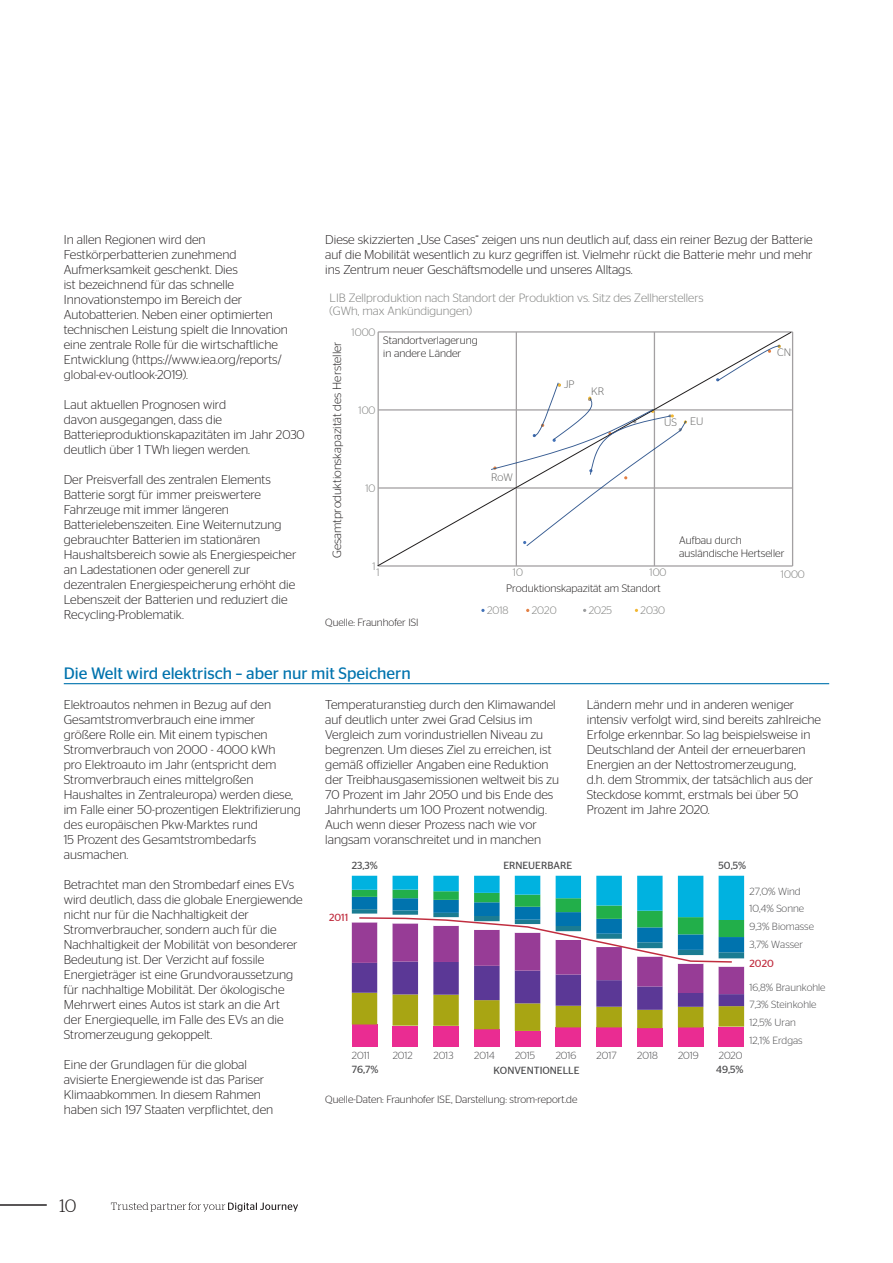
<style>
.page{position:relative;width:893px;height:1263px;background:#fff}
.page>*{position:absolute;margin:0;border:0;box-sizing:border-box;transform-origin:0 0}
.Page_numbering{font:300 18px "Stag";color:#231f20}
.Chapter_Title{font:16.5px "Stag Sans";color:#0073ae}
.Body_Copy{font:300 12.75px/15px "Stag Sans";color:#231f20}
.t1{font:300 12px/13px "Stag Sans";color:#7d7e7c}
.t2{font:300 12px "Stag Sans";color:#211e1e}
.t3{font:300 10.8px/13px "Stag Sans";color:#211e1e}
.t4{font:300 10.8px "Stag Sans";color:#7d7e7c}
.t5{font:300 10.8px "Stag Sans";color:#636362}
.Body_Copy-2{font:300 10.5px "Stag Sans";color:#231f20}
.t6{font:300 10.35px/17.5px "Stag Sans";color:#4b4b4d}
.t7{font:10.35px "Stag Sans";color:#4b4b4d}
.t8{font:10.35px "Stag Sans";color:#c02d3f}
</style>
<div class="page">
<hr style="left:378px;top:331px;width:415px;height:2px;background:#a3a0a2">
<hr style="left:792px;top:332px;width:1px;height:234px;background:#a3a0a2">
<hr style="left:378px;top:565px;width:415px;height:2px;background:#a3a0a2">
<svg style="left:481px;top:609px;width:4px;height:3px"></svg>
<svg style="left:377px;top:331px;width:415px;height:236px"></svg>
<svg style="left:491px;top:383px;width:196px;height:163px"></svg>
<div style="left:352px;top:1024px;width:25px;height:22px;background:#ea2c92"></div>
<div style="left:393px;top:1026px;width:25px;height:20px;background:#ea2c92"></div>
<div style="left:433px;top:1026px;width:26px;height:20px;background:#ea2c92"></div>
<div style="left:474px;top:1029px;width:26px;height:17px;background:#ea2c92"></div>
<div style="left:515px;top:1031px;width:25px;height:15px;background:#ea2c92"></div>
<div style="left:556px;top:1027px;width:25px;height:19px;background:#ea2c92"></div>
<div style="left:596px;top:1027px;width:26px;height:19px;background:#ea2c92"></div>
<div style="left:637px;top:1028px;width:26px;height:18px;background:#ea2c92"></div>
<div style="left:678px;top:1027px;width:25px;height:19px;background:#ea2c92"></div>
<div style="left:719px;top:1026px;width:25px;height:20px;background:#ea2c92"></div>
<svg style="left:352px;top:876px;width:392px;height:155px"></svg>
<hr style="left:64px;top:683px;width:765px;height:1px;background:#0073ae">
<hr style="left:0;top:1204px;width:47px;height:2px;background:#231f20">
<svg style="left:111px;top:1202px;width:187px;height:10px"></svg>
<p class="Body_Copy" style="left:64px;top:232px;width:226px">In allen Regionen wird den Festkörperbatterien zunehmend Aufmerksamkeit geschenkt. Dies<br>ist bezeichnend für das schnelle Innovationstempo im Bereich der Autobatterien. Neben einer optimierten technischen Leistung spielt die Innovation eine zentrale Rolle für die wirtschaftliche Entwicklung (https://www.iea.org/reports/ global-ev-outlook-2019).</p>
<p class="Body_Copy" style="left:64px;top:397px;width:242px">Laut aktuellen Prognosen wird<br>davon ausgegangen, dass die Batterieproduktionskapazitäten im Jahr 2030 deutlich über 1 TWh liegen werden.</p>
<p class="Body_Copy" style="left:64px;top:472px;width:234px">Der Preisverfall des zentralen Elements Batterie sorgt für immer preiswertere Fahrzeuge mit immer längeren Batterielebenszeiten. Eine Weiternutzung gebrauchter Batterien im stationären Haushaltsbereich sowie als Energiespeicher an Ladestationen oder generell zur dezentralen Energiespeicherung erhöht die Lebenszeit der Batterien und reduziert die Recycling-Problematik.</p>
<p class="Body_Copy" style="left:325px;top:232px;width:489px;text-align:justify">Diese skizzierten „Use Cases“ zeigen uns nun deutlich auf, dass ein reiner Bezug der Batterie auf die Mobilität wesentlich zu kurz gegriffen ist. Vielmehr rückt die Batterie mehr und mehr ins Zentrum neuer Geschäftsmodelle und unseres Alltags.</p>
<p class="t1" style="left:330px;top:291px;width:376px">LIB Zellproduktion nach Standort der Produktion vs. Sitz des Zellherstellers (GWh, max Ankündigungen)</p>
<p class="t2" style="left:330px;top:558px;width:218px;rotate:-90deg">Gesamtproduktionskapazität des Hersteller</p>
<p class="t4" style="left:352px;top:326px;width:26px">1000</p>
<p class="t3" style="left:383px;top:334px;width:96px">Standortverlagerung in andere Länder</p>
<p class="t4" style="left:358px;top:404px;width:19px">100</p>
<p class="t4" style="left:365px;top:482px;width:12px">10</p>
<p class="t5" style="left:491px;top:471px;width:23px">RoW</p>
<p class="t5" style="left:564px;top:378px;width:12px">JP</p>
<p class="t5" style="left:591px;top:385px;width:15px">KR</p>
<p class="t5" style="left:664px;top:416px;width:41px">US EU</p>
<p class="t5" style="left:777px;top:346px;width:16px">CN</p>
<p class="t3" style="left:679px;top:534px;width:107px">Aufbau durch ausländische Hertseller</p>
<p class="t4" style="left:372px;top:560px;width:5px">1</p>
<p class="t4" style="left:377px;top:567px;width:5px">1</p>
<p class="t4" style="left:513px;top:567px;width:12px">10</p>
<p class="t4" style="left:649px;top:567px;width:19px">100</p>
<p class="t4" style="left:781px;top:568px;width:26px">1000</p>
<p class="t3" style="left:506px;top:581px;width:156px">Produktionskapazität am Standort</p>
<p class="t4" style="left:487px;top:604px;width:23px">2018</p>
<p class="t4" style="left:532px;top:604px;width:26px">2020</p>
<p class="t4" style="left:589px;top:604px;width:25px">2025</p>
<p class="t4" style="left:641px;top:604px;width:26px">2030</p>
<p class="Body_Copy-2" style="left:325px;top:616px;width:95px">Quelle: Fraunhofer ISI</p>
<p class="Chapter_Title" style="left:64px;top:664px;width:348px">Die Welt wird elektrisch – aber nur mit Speichern</p>
<p class="Body_Copy" style="left:325px;top:697px;width:235px">Temperaturanstieg durch den Klimawandel auf deutlich unter zwei Grad Celsius im Vergleich zum vorindustriellen Niveau zu begrenzen. Um dieses Ziel zu erreichen, ist gemäß offizieller Angaben eine Reduktion der Treibhausgasemissionen weltweit bis zu 70 Prozent im Jahr 2050 und bis Ende des Jahrhunderts um 100 Prozent notwendig.<br>Auch wenn dieser Prozess nach wie vor langsam voranschreitet und in manchen</p>
<p class="Body_Copy" style="left:587px;top:697px;width:236px">Ländern mehr und in anderen weniger intensiv verfolgt wird, sind bereits zahlreiche Erfolge erkennbar. So lag beispielsweise in Deutschland der Anteil der erneuerbaren Energien an der Nettostromerzeugung,<br>d.h. dem Strommix, der tatsächlich aus der Steckdose kommt, erstmals bei über 50<br>Prozent im Jahre 2020.</p>
<p class="Body_Copy" style="left:64px;top:697px;width:239px">Elektroautos nehmen in Bezug auf den Gesamtstromverbrauch eine immer<br>größere Rolle ein. Mit einem typischen Stromverbrauch von 2000 - 4000 kWh<br>pro Elektroauto im Jahr (entspricht dem Stromverbrauch eines mittelgroßen Haushaltes in Zentraleuropa) werden diese, im Falle einer 50-prozentigen Elektrifizierung des europäischen Pkw-Marktes rund<br>15 Prozent des Gesamtstrombedarfs ausmachen.</p>
<p class="Body_Copy" style="left:64px;top:877px;width:240px">Betrachtet man den Strombedarf eines EVs wird deutlich, dass die globale Energiewende nicht nur für die Nachhaltigkeit der Stromverbraucher, sondern auch für die Nachhaltigkeit der Mobilität von besonderer Bedeutung ist. Der Verzicht auf fossile Energieträger ist eine Grundvoraussetzung für nachhaltige Mobilität. Der ökologische Mehrwert eines Autos ist stark an die Art<br>der Energiequelle, im Falle des EVs an die Stromerzeugung gekoppelt.</p>
<p class="Body_Copy" style="left:64px;top:1057px;width:211px">Eine der Grundlagen für die global avisierte Energiewende ist das Pariser Klimaabkommen. In diesem Rahmen haben sich 197 Staaten verpflichtet, den</p>
<p class="t7" style="left:352px;top:860px;width:27px">23,3%</p>
<p class="t7" style="left:719px;top:860px;width:29px">50,5%</p>
<p class="t7" style="left:503px;top:860px;width:70px">ERNEUERBARE</p>
<p class="t6" style="left:750px;top:882px;width:52px">27,0% Wind</p>
<p class="t6" style="left:750px;top:917px;width:66px">9,3% Biomasse<br>3,7% Wasser</p>
<p class="t6" style="left:750px;top:900px;width:56px">10,4% Sonne</p>
<p class="t8" style="left:329px;top:911px;width:21px">2011</p>
<p class="t8" style="left:750px;top:957px;width:26px">2020</p>
<p class="t6" style="left:750px;top:978px;width:77px">16,8% Braunkohle</p>
<p class="t6" style="left:750px;top:996px;width:68px">7,3% Steinkohle</p>
<p class="t6" style="left:750px;top:1031px;width:55px">12,1% Erdgas</p>
<p class="t6" style="left:750px;top:1013px;width:48px">12,5% Uran</p>
<p class="t6" style="left:352px;top:1046px;width:19px">2011</p>
<p class="t6" style="left:393px;top:1046px;width:22px">2012</p>
<p class="t6" style="left:433px;top:1046px;width:21px">2013</p>
<p class="t6" style="left:474px;top:1046px;width:22px">2014</p>
<p class="t6" style="left:515px;top:1046px;width:22px">2015</p>
<p class="t6" style="left:556px;top:1046px;width:22px">2016</p>
<p class="t6" style="left:596px;top:1046px;width:22px">2017</p>
<p class="t6" style="left:637px;top:1046px;width:22px">2018</p>
<p class="t6" style="left:678px;top:1046px;width:22px">2019</p>
<p class="t6" style="left:719px;top:1046px;width:25px">2020</p>
<p class="t7" style="left:352px;top:1064px;width:28px">76,7%</p>
<p class="t7" style="left:716px;top:1064px;width:29px">49,5%</p>
<p class="t7" style="left:493px;top:1065px;width:88px">KONVENTIONELLE</p>
<p class="Body_Copy-2" style="left:325px;top:1093px;width:254px">Quelle-Daten: Fraunhofer ISE, Darstellung: strom-report.de</p>
<p class="Page_numbering" style="left:60px;top:1196px;width:19px">10</p>
</div>
